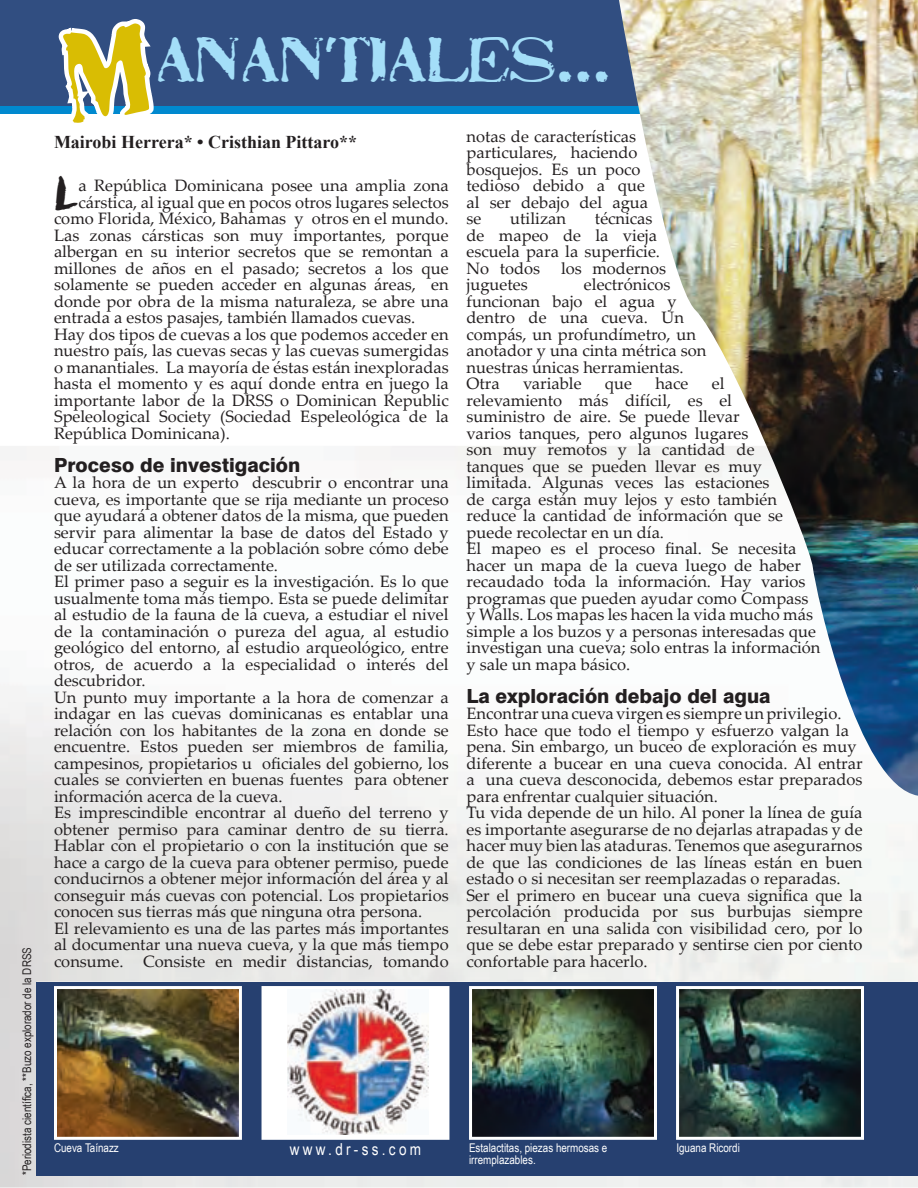
<style>
.page{position:relative;width:918px;height:1188px;background:#fff}
.page>*{position:absolute;margin:0;border:0;box-sizing:border-box;transform-origin:0 0}
.t1{font:45px "Stamp Act";letter-spacing:.025em;color:#a4def8}
.t2{font:34.65px "Kid TYPE Paint";color:#231f20}
.t3{font:800 19.5px "Swiss 721 BT";color:#231f20}
.t4{font:700 18px "Times New Roman";color:#231f20}
.t5{font:16.5px/16.5px "Palatino Linotype";color:#231f20}
.t6{font:16.5px "Arial Narrow";letter-spacing:.2em;color:#fff}
.t7{font:12px "Arial Narrow";color:#fff}
.t8{font:12px "Arial Narrow";color:#231f20}
</style>
<div class="page">
<img style="left:0;top:446px;width:918px;height:742px">
<div style="left:37px;top:982px;width:881px;height:194px;background:#264070"></div>
<div style="left:0;top:0;width:918px;height:112px;background:#314e81"></div>
<div style="left:0;top:106px;width:918px;height:7px;background:#0089cf"></div>
<img style="left:54px;top:986px;width:188px;height:154px">
<img style="left:262px;top:986px;width:187px;height:154px">
<img style="left:469px;top:986px;width:188px;height:154px">
<img style="left:676px;top:986px;width:188px;height:154px">
<img style="left:619px;top:0;width:299px;height:796px">
<svg style="left:59px;top:19px;width:95px;height:95px"></svg>
<p class="t8" style="left:18px;top:1175px;width:230px;rotate:-90deg">*Periodista científica, **Buzo explorador de la DRSS</p>
<h1 class="t1" style="left:157px;top:40px;width:454px">ANANTIALES...</h1>
<p class="t4" style="left:54px;top:129px;width:305px">Mairobi Herrera* • Cristhian Pittaro**</p>
<h2 class="t2" style="left:54px;top:165px;width:26px">L</h2>
<p class="t5" style="left:78px;top:177px;width:372px">a República Dominicana posee una amplia zona</p>
<p class="t5" style="left:78px;top:193px;width:372px">cárstica, al igual que en pocos otros lugares selectos</p>
<p class="t5" style="left:54px;top:210px;width:396px">como Florida, México, Bahamas y otros en el mundo.</p>
<p class="t5" style="left:54px;top:226px;width:396px">Las zonas cársticas son muy importantes, porque</p>
<p class="t5" style="left:54px;top:243px;width:396px">albergan en su interior secretos que se remontan a</p>
<p class="t5" style="left:54px;top:259px;width:396px">millones de años en el pasado; secretos a los que</p>
<p class="t5" style="left:54px;top:276px;width:396px">solamente se pueden acceder en algunas áreas, en</p>
<p class="t5" style="left:54px;top:292px;width:396px">donde por obra de la misma naturaleza, se abre una</p>
<p class="t5" style="left:54px;top:309px;width:363px">entrada a estos pasajes, también llamados cuevas.</p>
<p class="t5" style="left:54px;top:325px;width:396px">Hay dos tipos de cuevas a los que podemos acceder en</p>
<p class="t5" style="left:54px;top:342px;width:396px">nuestro país, las cuevas secas y las cuevas sumergidas</p>
<p class="t5" style="left:54px;top:358px;width:396px">o manantiales. La mayoría de éstas están inexploradas</p>
<p class="t5" style="left:54px;top:375px;width:396px">hasta el momento y es aquí donde entra en juego la</p>
<p class="t5" style="left:54px;top:391px;width:396px">importante labor de la DRSS o Dominican Republic</p>
<p class="t5" style="left:54px;top:408px;width:396px">Speleological Society (Sociedad Espeleológica de la</p>
<p class="t5" style="left:54px;top:424px;width:177px">República Dominicana).</p>
<p class="t3" style="left:54px;top:453px;width:248px">Proceso de investigación</p>
<p class="t5" style="left:54px;top:474px;width:396px">A la hora de un experto descubrir o encontrar una cueva, es importante que se rija mediante un proceso que ayudará a obtener datos de la misma, que pueden servir para alimentar la base de datos del Estado y educar correctamente a la población sobre cómo debe de ser utilizada correctamente.<br>El primer paso a seguir es la investigación. Es lo que usualmente toma más tiempo. Esta se puede delimitar al estudio de la fauna de la cueva, a estudiar el nivel de la contaminación o pureza del agua, al estudio geológico del entorno, al estudio arqueológico, entre otros, de acuerdo a la especialidad o interés del descubridor.<br>Un punto muy importante a la hora de comenzar a indagar en las cuevas dominicanas es entablar una relación con los habitantes de la zona en donde se encuentre. Estos pueden ser miembros de familia, campesinos, propietarios u oficiales del gobierno, los cuales se convierten en buenas fuentes para obtener información acerca de la cueva.<br>Es imprescindible encontrar al dueño del terreno y obtener permiso para caminar dentro de su tierra.<br>Hablar con el propietario o con la institución que se hace a cargo de la cueva para obtener permiso, puede conducirnos a obtener mejor información del área y al conseguir más cuevas con potencial. Los propietarios conocen sus tierras más que ninguna otra persona.<br>El relevamiento es una de las partes más importantes al documentar una nueva cueva, y la que más tiempo consume. Consiste en medir distancias, tomando</p>
<p class="t5" style="left:467px;top:127px;width:183px">notas de características particulares, haciendo bosquejos. Es un poco tedioso debido a que al ser debajo del agua se</p>
<p class="t5" style="left:467px;top:210px;width:195px;text-indent:128px">técnicas de mapeo de la vieja escuela para la superficie.<br>No todos</p>
<p class="t5" style="left:510px;top:210px;width:57px">utilizan</p>
<p class="t5" style="left:561px;top:259px;width:106px">los modernos</p>
<p class="t5" style="left:467px;top:276px;width:241px;text-indent:117px">electrónicos funcionan bajo el agua y dentro de una cueva. Un compás, un profundímetro, un anotador y una cinta métrica son nuestras únicas herramientas.<br>Otra</p>
<p class="t5" style="left:467px;top:276px;width:63px">juguetes</p>
<p class="t5" style="left:467px;top:375px;width:356px;text-indent:245px">el relevamiento más difícil, es el<br>suministro de aire. Se puede llevar<br>varios tanques, pero algunos lugares<br>son muy remotos y la cantidad de<br>tanques que se pueden llevar es muy limitada. Algunas veces las estaciones<br>de carga están muy lejos y esto también reduce la cantidad de información que se puede recolectar en un día.<br>El mapeo es el proceso final. Se necesita hacer un mapa de la cueva luego de haber recaudado toda la información. Hay varios programas que pueden ayudar como Compass y Walls. Los mapas les hacen la vida mucho más simple a los buzos y a personas interesadas que investigan una cueva; solo entras la información y sale un mapa básico.</p>
<p class="t3" style="left:467px;top:684px;width:306px">La exploración debajo del agua</p>
<p class="t5" style="left:467px;top:705px;width:398px">Encontrar una cueva virgen es siempre un privilegio.<br>Esto hace que todo el tiempo y esfuerzo valgan la pena. Sin embargo, un buceo de exploración es muy diferente a bucear en una cueva conocida. Al entrar a una cueva desconocida, debemos estar preparados para enfrentar cualquier situación.<br>Tu vida depende de un hilo. Al poner la línea de guía es importante asegurarse de no dejarlas atrapadas y de hacer muy bien las ataduras. Tenemos que asegurarnos de que las condiciones de las líneas están en buen estado o si necesitan ser reemplazadas o reparadas.<br>Ser el primero en bucear una cueva significa que la percolación producida por sus burbujas siempre resultaran en una salida con visibilidad cero, por lo que se debe estar preparado y sentirse cien por ciento confortable para hacerlo.</p>
<p class="t5" style="left:523px;top:375px;width:60px">variable</p>
<p class="t5" style="left:605px;top:375px;width:29px">que</p>
<p class="t5" style="left:655px;top:375px;width:35px">hace</p>
<p class="t7" style="left:54px;top:1139px;width:66px">Cueva Taínazz</p>
<p class="t6" style="left:290px;top:1137px;width:133px">www.dr-ss.com</p>
<p class="t7" style="left:469px;top:1139px;width:140px">Estalactitas, piezas hermosas e</p>
<p class="t7" style="left:676px;top:1139px;width:65px">Iguana Ricordi</p>
<p class="t7" style="left:469px;top:1151px;width:68px">irremplazables.</p>
</div>
